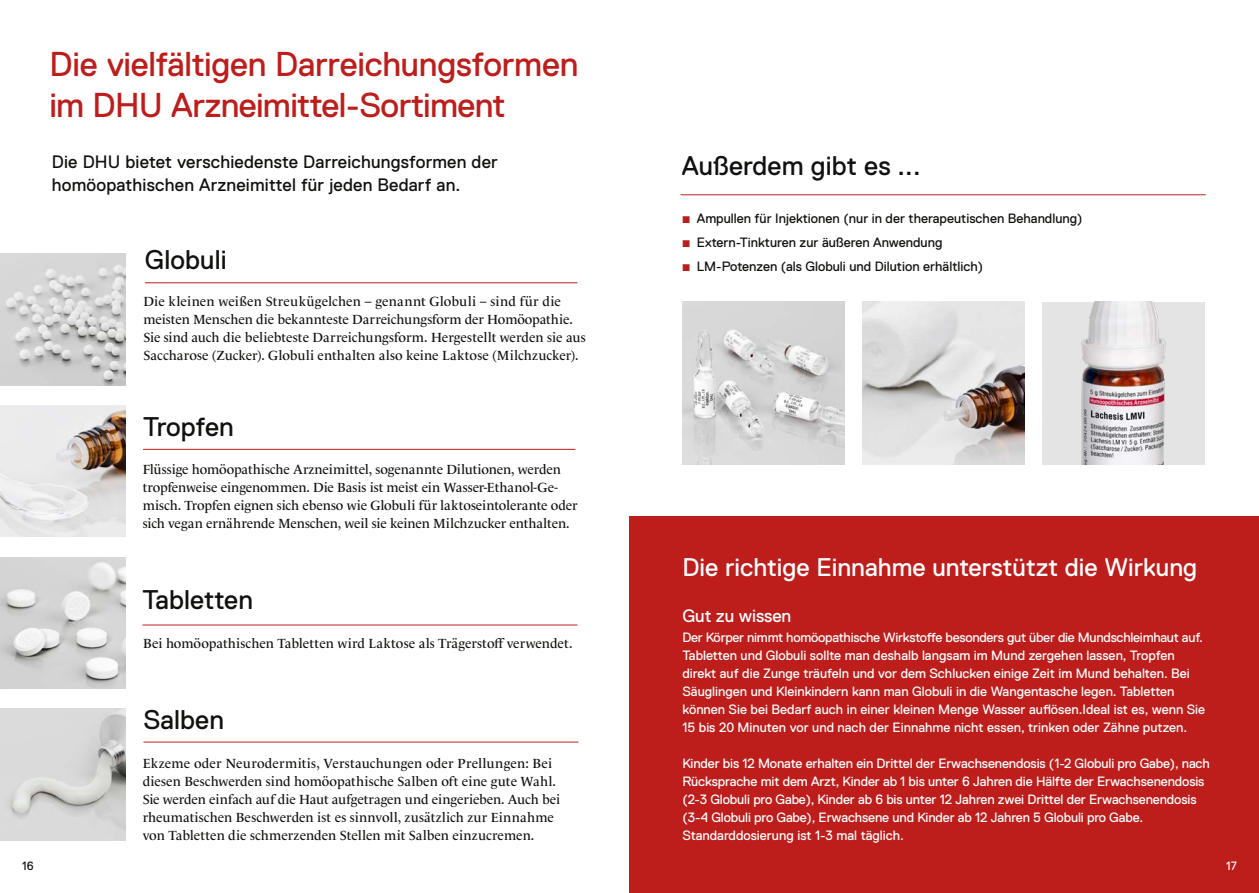
<style>
.page{position:relative;width:1259px;height:893px;background:#fff}
.page>*{position:absolute;margin:0;border:0;box-sizing:border-box;transform-origin:0 0}
.t1{font:34.5px/41.4px "Replica LL";letter-spacing:-.015em;color:#bd1e1c}
.t2{font:27px "Replica LL";letter-spacing:.005em;color:#11110f}
.t3{font:25.5px "Replica LL";color:#fff}
.t4{font:18px/22.5px "Replica LL";letter-spacing:.01em;color:#11110f}
.t5{font:18px "Replica LL";letter-spacing:-.005em;color:#fff}
.t6{font:13.5px/18px "Le Monde Livre Std";color:#11110f}
.t7{font:13.5px/18px "Replica LL";letter-spacing:-.01em;color:#fff}
.t8{font:13.5px "Replica LL";color:#11110f}
.t9{font:12px "Replica LL";color:#11110f}
.t10{font:12px "Replica LL";color:#fff}
.s1{font-weight:700;color:#bd1e1c}
</style>
<div class="page">
<hr style="left:145px;top:282px;width:432px;height:1px;background:#bd1e1c">
<hr style="left:680px;top:194px;width:525px;height:1px;background:#bd1e1c">
<hr style="left:143px;top:449px;width:432px;height:1px;background:#bd1e1c">
<hr style="left:143px;top:742px;width:435px;height:1px;background:#bd1e1c">
<hr style="left:142px;top:625px;width:435px;height:1px;background:#bd1e1c">
<img style="left:682px;top:302px;width:162px;height:162px">
<img style="left:862px;top:302px;width:162px;height:162px">
<div style="left:1042px;top:302px;width:162px;height:162px;background:#e4e4e4"></div>
<img style="left:1081px;top:302px;width:85px;height:162px">
<img style="left:0;top:405px;width:126px;height:132px">
<img style="left:0;top:254px;width:126px;height:131px">
<img style="left:0;top:557px;width:126px;height:132px">
<img style="left:0;top:709px;width:126px;height:131px">
<div style="left:629px;top:516px;width:630px;height:377px;background:#bd1e1c"></div>
<h1 class="t1" style="left:49px;top:43px;width:530px">Die vielfältigen Darreichungsformen im DHU Arzneimittel-Sortiment</h1>
<h3 class="t4" style="left:52px;top:151px;width:447px">Die DHU bietet verschiedenste Darreichungsformen der homöopathischen Arzneimittel für jeden Bedarf an.</h3>
<h2 class="t2" style="left:145px;top:245px;width:83px">Globuli</h2>
<p class="t6" style="left:143px;top:292px;width:444px">Die kleinen weißen Streukügelchen – genannt Globuli – sind für die meisten Menschen die bekannteste Darreichungsform der Homöopathie.<br>Sie sind auch die beliebteste Darreichungsform. Hergestellt werden sie aus Saccharose (Zucker). Globuli enthalten also keine Laktose (Milchzucker).</p>
<h2 class="t2" style="left:143px;top:412px;width:92px">Tropfen</h2>
<p class="t6" style="left:143px;top:460px;width:436px">Flüssige homöopathische Arzneimittel, sogenannte Dilutionen, werden tropfenweise eingenommen. Die Basis ist meist ein Wasser-Ethanol-Ge&shy;misch. Tropfen eignen sich ebenso wie Globuli für laktoseintolerante oder sich vegan ernährende Menschen, weil sie keinen Milchzucker enthalten.</p>
<p class="t9" style="left:22px;top:860px;width:13px">16</p>
<h2 class="t2" style="left:142px;top:585px;width:112px">Tabletten</h2>
<p class="t6" style="left:143px;top:634px;width:431px">Bei homöopathischen Tabletten wird Laktose als Trägerstoff verwendet.</p>
<h2 class="t2" style="left:143px;top:704px;width:82px">Salben</h2>
<p class="t6" style="left:143px;top:754px;width:419px">Ekzeme oder Neurodermitis, Verstauchungen oder Prellungen: Bei diesen Beschwerden sind homöopathische Salben oft eine gute Wahl.<br>Sie werden einfach auf die Haut aufgetragen und eingerieben. Auch bei rheumatischen Beschwerden ist es sinnvoll, zusätzlich zur Einnahme von Tabletten die schmerzenden Stellen mit Salben einzucremen.</p>
<h2 class="t2" style="left:682px;top:151px;width:240px">Außerdem gibt es ...</h2>
<p class="t8" style="left:682px;top:211px;width:402px"><span class="s1">•</span> Ampullen für Injektionen (nur in der therapeutischen Behandlung)</p>
<p class="t8" style="left:682px;top:235px;width:262px"><span class="s1">•</span> Extern-Tinkturen zur äußeren Anwendung</p>
<p class="t8" style="left:682px;top:259px;width:303px"><span class="s1">•</span> LM-Potenzen (als Globuli und Dilution erhältlich)</p>
<h3 class="t3" style="left:682px;top:553px;width:516px">Die richtige Einnahme unterstützt die Wirkung</h3>
<h3 class="t5" style="left:682px;top:605px;width:110px">Gut zu wissen</h3>
<p class="t7" style="left:682px;top:628px;width:524px">Der Körper nimmt homöopathische Wirkstoffe besonders gut über die Mundschleimhaut auf.<br>Tabletten und Globuli sollte man deshalb langsam im Mund zergehen lassen, Tropfen direkt auf die Zunge träufeln und vor dem Schlucken einige Zeit im Mund behalten. Bei Säuglingen und Kleinkindern kann man Globuli in die Wangentasche legen. Tabletten können Sie bei Bedarf auch in einer kleinen Menge Wasser auflösen.Ideal ist es, wenn Sie 15 bis 20 Minuten vor und nach der Einnahme nicht essen, trinken oder Zähne putzen.</p>
<p class="t7" style="left:682px;top:754px;width:529px">Kinder bis 12 Monate erhalten ein Drittel der Erwachsenendosis (1-2 Globuli pro Gabe), nach Rücksprache mit dem Arzt, Kinder ab 1 bis unter 6 Jahren die Hälfte der Erwachsenendosis (2-3 Globuli pro Gabe), Kinder ab 6 bis unter 12 Jahren zwei Drittel der Erwachsenendosis (3-4 Globuli pro Gabe), Erwachsene und Kinder ab 12 Jahren 5 Globuli pro Gabe.<br>Standarddosierung ist 1-3 mal täglich.</p>
<p class="t10" style="left:1226px;top:860px;width:12px">17</p>
</div>
